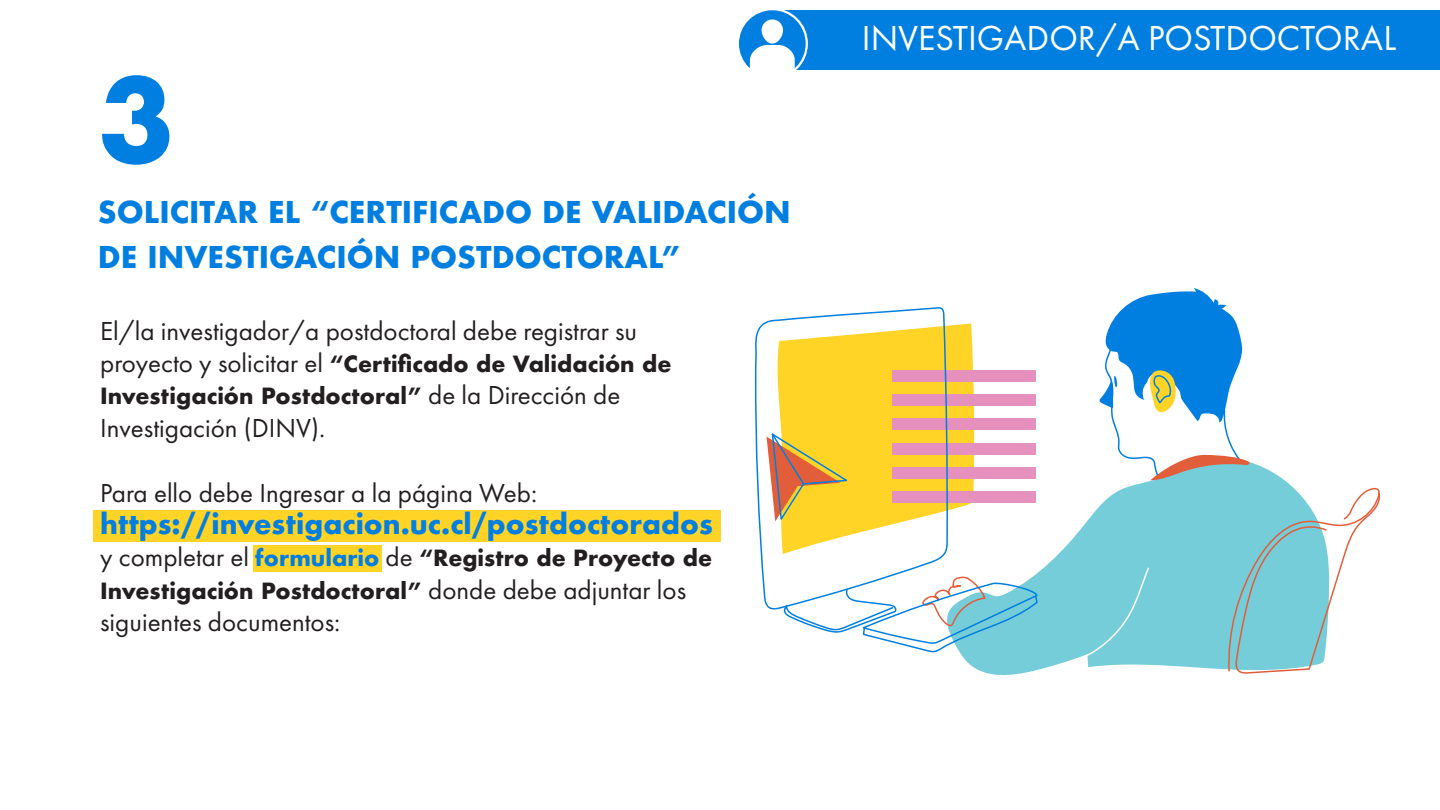
<style>
.page{position:relative;width:1440px;height:810px;background:#fff}
.page>*{position:absolute;margin:0;border:0;box-sizing:border-box;transform-origin:0 0}
.t1{font:700 112.5px "Futura";color:#007fe1}
.t2{font:36px "Futura PT";color:#fff}
.t3{font:700 29.25px/45px "Futura";color:#007fe1}
.t4{font:27px "Futura PT";color:#231f20}
.t5{font:700 27px "Futura";color:#007fe1}
.t6{font:700 21.75px/32.4px "Futura";color:#231f20}
.s1{font-family:"Futura PT";font-weight:400;font-size:27px}
.s2{color:#007fe1}
</style>
<div class="page">
<div style="left:771px;top:10px;width:669px;height:60px;background:#007fe1"></div>
<div style="left:93px;top:510px;width:628px;height:31px;background:#ffd427"></div>
<div style="left:253px;top:545px;width:129px;height:26px;background:#ffd427"></div>
<div style="left:738px;top:9px;width:69px;height:69px;background:#007fe1;border-radius:50%"></div>
<div style="left:737px;top:8px;width:71px;height:71px;border:2px solid #fff;border-radius:50%"></div>
<svg style="left:750px;top:45px;width:45px;height:34px"></svg>
<div style="left:762px;top:19px;width:21px;height:25px;background:#fff;border-radius:11px"></div>
<svg style="left:960px;top:463px;width:333px;height:212px;fill:#74cdd9"></svg>
<div style="left:893px;top:370px;width:143px;height:12px;background:#e690bd"></div>
<div style="left:893px;top:394px;width:143px;height:12px;background:#e690bd"></div>
<div style="left:893px;top:419px;width:143px;height:11px;background:#e690bd"></div>
<div style="left:893px;top:443px;width:143px;height:11px;background:#e690bd"></div>
<div style="left:893px;top:467px;width:143px;height:12px;background:#e690bd"></div>
<div style="left:893px;top:491px;width:143px;height:12px;background:#e690bd"></div>
<svg style="left:754px;top:307px;width:191px;height:303px"></svg>
<svg style="left:782px;top:576px;width:257px;height:77px"></svg>
<svg style="left:1228px;top:487px;width:153px;height:188px"></svg>
<svg style="left:1100px;top:288px;width:152px;height:192px"></svg>
<div style="left:1070px;top:566px;width:80px;height:98px;background:#74cdd9"></div>
<svg style="left:767px;top:323px;width:208px;height:231px"></svg>
<h1 class="t1" style="left:98px;top:39px;width:78px">3</h1>
<h3 class="t3" style="left:98px;top:190px;width:695px">SOLICITAR EL “CERTIFICADO DE VALIDACIÓN<br>DE INVESTIGACIÓN POSTDOCTORAL”</h3>
<p class="t4" style="left:100px;top:315px;width:538px">El/la investigador/a postdoctoral debe registrar su</p>
<p class="t6" style="left:100px;top:348px;width:573px"><span class="s1">proyecto y solicitar el</span> “Certificado de Validación de<br>Investigación Postdoctoral” <span class="s1">de la Dirección de</span></p>
<p class="t4" style="left:100px;top:412px;width:227px">Investigación (DINV).</p>
<p class="t4" style="left:100px;top:477px;width:439px">Para ello debe Ingresar a la página Web:</p>
<p class="t5" style="left:100px;top:504px;width:614px">https://investigacion.uc.cl/postdoctorados</p>
<p class="t6" style="left:100px;top:542px;width:614px"><span class="s1">y completar el</span> <span class="s2">formulario</span> <span class="s1">de</span> “Registro de Proyecto de<br>Investigación Postdoctoral” <span class="s1">donde debe adjuntar los</span></p>
<p class="t4" style="left:100px;top:606px;width:242px">siguientes documentos:</p>
<h2 class="t2" style="left:862px;top:17px;width:536px">INVESTIGADOR/A POSTDOCTORAL</h2>
</div>
